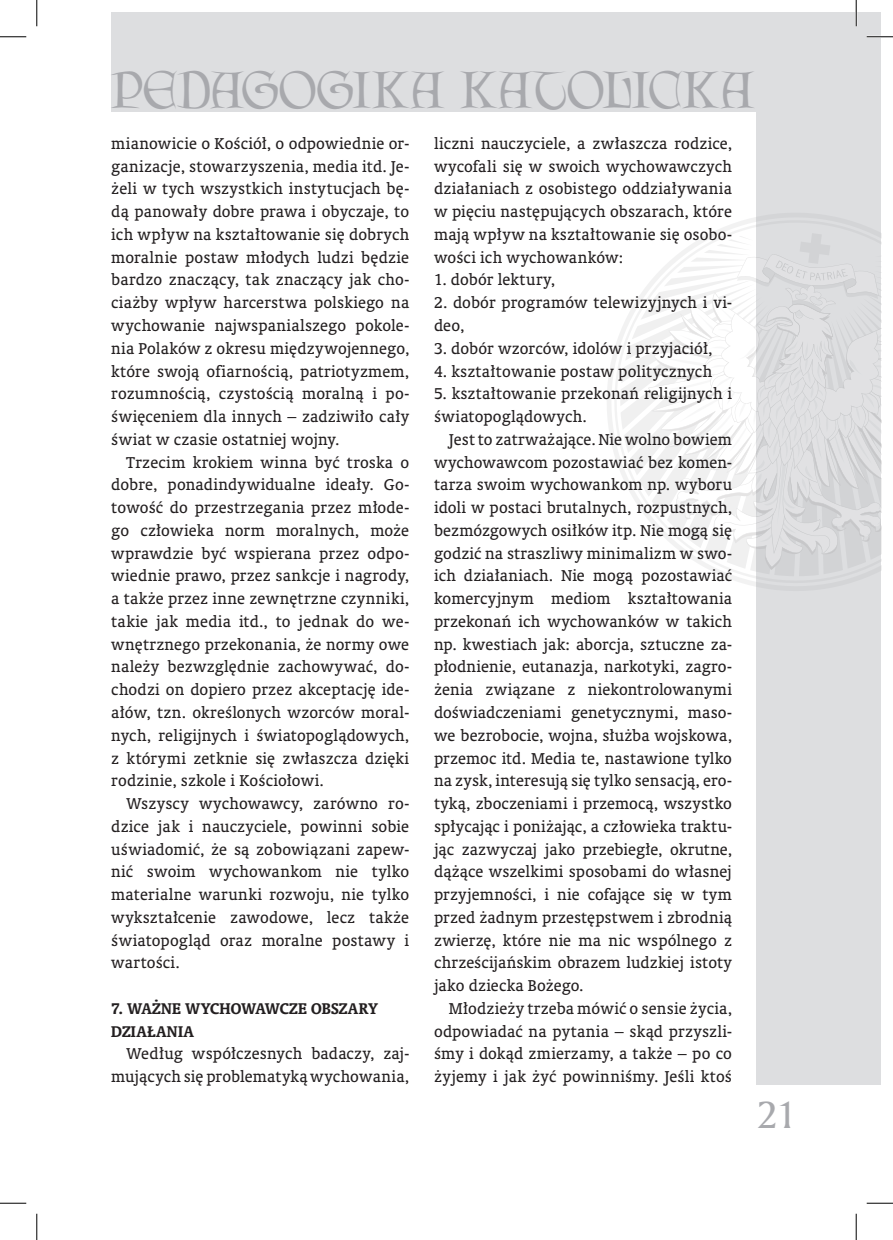
<style>
.page{position:relative;width:893px;height:1240px;background:#fff}
.page>*{position:absolute;margin:0;border:0;box-sizing:border-box;transform-origin:0 0}
.t1{font:46.55px "Lettergical PL";letter-spacing:-.005em;color:#a8a9ad}
.t2{font:36.75px "Amerigo PL";color:#a8a9ad}
.art-TEKST{font:15.75px/22.8px "Oranda PL";letter-spacing:.01em;color:#231f20;text-align:justify}
.art-TEKS-bez_wcięcia{font:15.75px/22.8px "Oranda PL";letter-spacing:.01em;color:#231f20}
.art-podtytuł{font:700 15.75px/22.8px "Oranda PL";letter-spacing:.015em;color:#231f20}
</style>
<div class="page">
<div style="left:756px;top:12px;width:124px;height:1071px;background:#dddee0"></div>
<div style="left:111px;top:12px;width:769px;height:99px;background:#dddee0"></div>
<svg style="left:607px;top:217px;width:149px;height:369px"></svg>
<svg style="left:620px;top:233px;width:261px;height:343px"></svg>
<hr style="left:866px;top:36px;width:26px;height:2px;background:#fff">
<hr style="left:854px;top:0;width:2px;height:26px;background:#fff">
<svg style="left:0;top:36px;width:26px;height:1px"></svg>
<svg style="left:866px;top:36px;width:26px;height:1px"></svg>
<svg style="left:0;top:1202px;width:26px;height:1px"></svg>
<svg style="left:866px;top:1202px;width:26px;height:1px"></svg>
<svg style="left:36px;top:0;width:1px;height:26px"></svg>
<svg style="left:36px;top:1213px;width:1px;height:26px"></svg>
<svg style="left:855px;top:0;width:1px;height:26px"></svg>
<svg style="left:855px;top:1213px;width:1px;height:26px"></svg>
<h1 class="t1" style="left:111px;top:61px;width:644px">PEDAGOGIKA KATOLICKA</h1>
<p class="art-TEKST" style="left:111px;top:132px;width:299px">mianowicie o Kościół, o odpowiednie or&shy;ganizacje, stowarzyszenia, media itd. Je&shy;żeli w tych wszystkich instytucjach bę&shy;dą panowały dobre prawa i obyczaje, to ich wpływ na kształtowanie się dobrych moralnie postaw młodych ludzi będzie bardzo znaczący, tak znaczący jak cho&shy;ciażby wpływ harcerstwa polskiego na wychowanie najwspanialszego pokole&shy;nia Polaków z okresu międzywojennego, które swoją ofiarnością, patriotyzmem, rozumnością, czystością moralną i po&shy;święceniem dla innych – zadziwiło cały świat w czasie ostatniej wojny.</p>
<p class="art-TEKST" style="left:111px;top:450px;width:299px;text-indent:15px">Trzecim krokiem winna być troska o dobre, ponadindywidualne ideały. Go&shy;towość do przestrzegania przez młode&shy;go człowieka norm moralnych, może wprawdzie być wspierana przez odpo&shy;wiednie prawo, przez sankcje i nagrody, a także przez inne zewnętrzne czynniki, takie jak media itd., to jednak do we&shy;wnętrznego przekonania, że normy owe należy bezwzględnie zachowywać, do&shy;chodzi on dopiero przez akceptację ide&shy;ałów, tzn. określonych wzorców moral&shy;nych, religijnych i światopoglądowych, z którymi zetknie się zwłaszcza dzięki rodzinie, szkole i Kościołowi.</p>
<p class="art-TEKST" style="left:111px;top:791px;width:299px;text-indent:15px">Wszyscy wychowawcy, zarówno ro&shy;dzice jak i nauczyciele, powinni sobie uświadomić, że są zobowiązani zapew&shy;nić swoim wychowankom nie tylko materialne warunki rozwoju, nie tylko wykształcenie zawodowe, lecz także światopogląd oraz moralne postawy i wartości.</p>
<p class="art-podtytuł" style="left:111px;top:996px;width:268px">7. WAŻNE WYCHOWAWCZE OBSZARY<br>DZIAŁANIA</p>
<p class="art-TEKST" style="left:111px;top:1042px;width:299px;text-align:right">Według współczesnych badaczy, zaj&shy;mujących się problematyką wychowania,</p>
<p class="art-TEKST" style="left:434px;top:132px;width:299px">liczni nauczyciele, a zwłaszcza rodzice, wycofali się w swoich wychowawczych działaniach z osobistego oddziaływania w pięciu następujących obszarach, które mają wpływ na kształtowanie się osobo&shy;wości ich wychowanków:</p>
<p class="art-TEKS-bez_wcięcia" style="left:434px;top:268px;width:122px">1. dobór lektury,</p>
<p class="art-TEKS-bez_wcięcia" style="left:434px;top:291px;width:299px">2. dobór programów telewizyjnych i vi&shy;deo,</p>
<p class="art-TEKS-bez_wcięcia" style="left:434px;top:336px;width:280px">3. dobór wzorców, idolów i przyjaciół,</p>
<p class="art-TEKS-bez_wcięcia" style="left:434px;top:359px;width:279px">4. kształtowanie postaw politycznych</p>
<p class="art-TEKS-bez_wcięcia" style="left:434px;top:382px;width:299px">5. kształtowanie przekonań religijnych i światopoglądowych.</p>
<p class="art-TEKST" style="left:434px;top:427px;width:299px;text-indent:15px">Jest to zatrważające. Nie wolno bowiem wychowawcom pozostawiać bez komen&shy;tarza swoim wychowankom np. wyboru idoli w postaci brutalnych, rozpustnych, bezmózgowych osiłków itp. Nie mogą się godzić na straszliwy minimalizm w swo&shy;ich działaniach. Nie mogą pozostawiać komercyjnym mediom kształtowania przekonań ich wychowanków w takich np. kwestiach jak: aborcja, sztuczne za&shy;płodnienie, eutanazja, narkotyki, zagro&shy;żenia związane z niekontrolowanymi doświadczeniami genetycznymi, maso&shy;we bezrobocie, wojna, służba wojskowa, przemoc itd. Media te, nastawione tylko na zysk, interesują się tylko sensacją, ero&shy;tyką, zboczeniami i przemocą, wszystko spłycając i poniżając, a człowieka traktu&shy;jąc zazwyczaj jako przebiegłe, okrutne, dążące wszelkimi sposobami do własnej przyjemności, i nie cofające się w tym przed żadnym przestępstwem i zbrodnią zwierzę, które nie ma nic wspólnego z chrześcijańskim obrazem ludzkiej istoty jako dziecka Bożego.</p>
<p class="art-TEKST" style="left:434px;top:996px;width:299px;text-indent:15px">Młodzieży trzeba mówić o sensie życia, odpowiadać na pytania – skąd przyszli&shy;śmy i dokąd zmierzamy, a także – po co żyjemy i jak żyć powinniśmy. Jeśli ktoś</p>
<h2 class="t2" style="left:756px;top:1089px;width:41px">21</h2>
</div>
